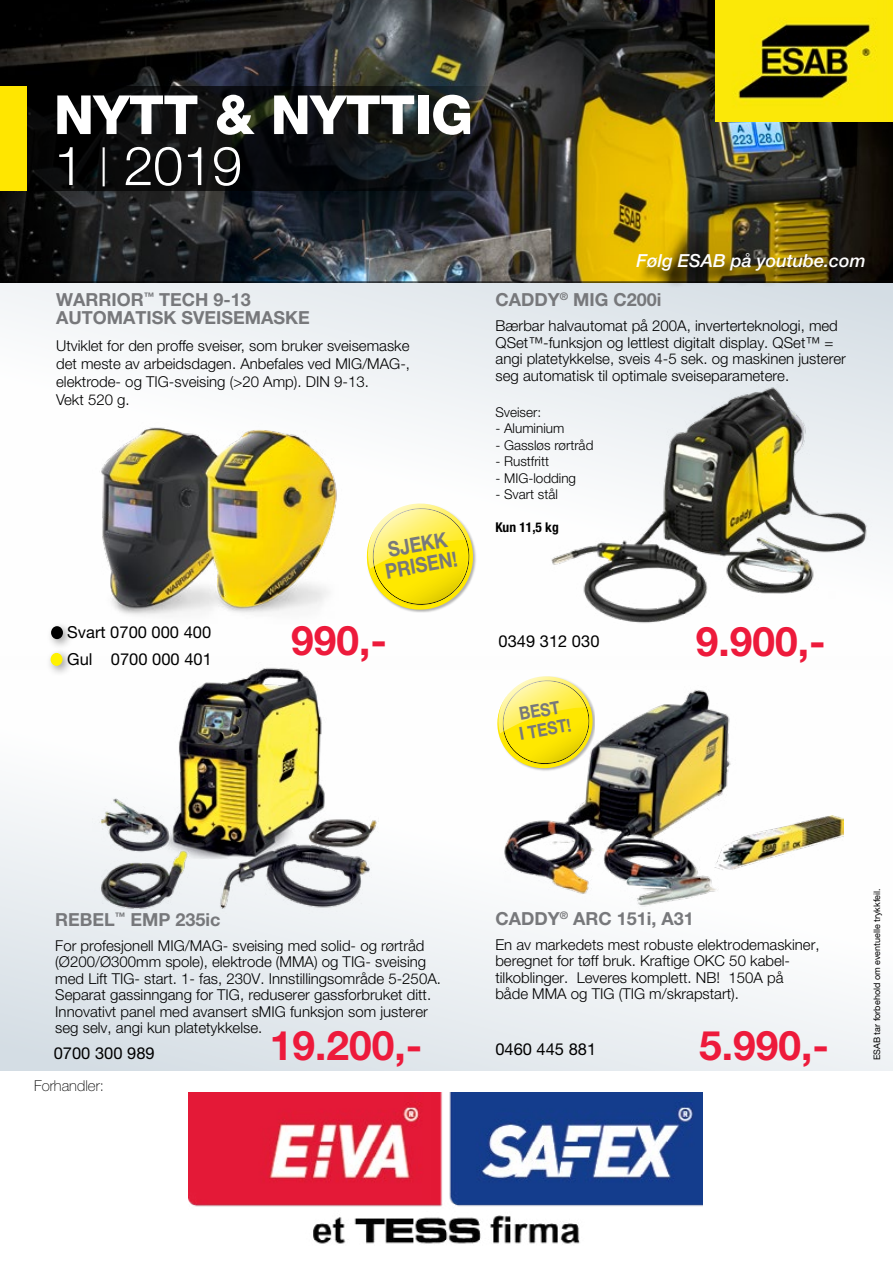
<style>
.page{position:relative;width:893px;height:1263px;background:#fff}
.page>*{position:absolute;margin:0;border:0;box-sizing:border-box;transform-origin:0 0}
.t1{font:800 54px/51px "Helvetica Neue LT Pro";letter-spacing:-.01em;color:#fff}
.t2{font:700 40.8px "Helvetica Neue LT Pro";color:#ed1a3b}
.t3{font:700 21px/21px "Helvetica Neue LT Pro";color:#77787b;text-align:center;scale:.87 1}
.t4{font:700 18px/18px "Helvetica Neue LT Pro";color:#77787b}
.t5{font:italic 500 18px "Helvetica Neue LT Pro";color:#fff}
.t6{font:700 18px/19.5px "Helvetica Neue LT Pro";color:#77787b;scale:.87 1}
.t7{font:16.5px/27px "Helvetica Neue LT Pro";color:#000}
.t8{font:300 15px/16.5px "Helvetica Neue LT Pro";color:#000}
.t9{font:100 15px "Helvetica Neue LT Pro";color:#000}
.t10{font:300 13.5px "Helvetica Neue LT Pro";color:#000}
.t11{font:700 condensed 13.5px "Helvetica Neue LT Pro";color:#000}
.t12{font:9px "Helvetica Neue LT Pro";color:#000}
.s1{font-weight:300}
.s2{font-weight:300;font-size:39px}
</style>
<div class="page">
<svg style="left:0;top:798px;width:893px;height:273px;fill:#ecf0f3"></svg>
<svg style="left:0;top:282px;width:893px;height:257px;fill:#ecf0f3"></svg>
<img style="left:0;top:0;width:893px;height:282px">
<img style="left:715px;top:0;width:178px;height:121px">
<svg style="left:27px;top:86px;width:479px;height:105px;background:#101212"></svg>
<div style="left:0;top:86px;width:27px;height:105px;background:#ffe600"></div>
<div style="left:640px;top:255px;width:243px;height:34px;background:#000;opacity:.75"></div>
<svg style="left:385px;top:497px;width:95px;height:116px"></svg>
<div style="left:46px;top:620px;width:28px;height:30px;background:#000;opacity:.4"></div>
<div style="left:51px;top:626px;width:12px;height:13px;background:#000;border-radius:50%"></div>
<div style="left:45px;top:647px;width:28px;height:29px;background:#000;opacity:.4"></div>
<div style="left:51px;top:653px;width:12px;height:13px;background:#fff200;border-radius:50%"></div>
<img style="left:56px;top:359px;width:329px;height:270px">
<img style="left:531px;top:375px;width:343px;height:248px">
<img style="left:485px;top:677px;width:286px;height:237px">
<img style="left:714px;top:815px;width:129px;height:55px">
<img style="left:92px;top:667px;width:286px;height:265px">
<img style="left:189px;top:1092px;width:513px;height:152px">
<h1 class="t1" style="left:54px;top:89px;width:421px">NYTT &amp; NYTTIG<br><span class="s1">1</span> <span class="s2">|</span> <span class="s1">2019</span></h1>
<p class="t4" style="left:56px;top:290px;width:255px">WARRIOR<sup>™</sup> TECH 9-13<br>AUTOMATISK SVEISEMASKE</p>
<p class="t8" style="left:56px;top:336px;width:355px;line-height:18px">Utviklet for den proffe sveiser, som bruker sveisemaske det meste av arbeidsdagen. Anbefales ved MIG/MAG-, elektrode- og TIG-sveising (&gt;20 Amp). DIN 9-13.<br>Vekt 520 g.</p>
<h3 class="t3" style="left:380px;top:540px;width:85px;rotate:-10deg">SJEKK<br>PRISEN!</h3>
<p class="t7" style="left:67px;top:618px;width:146px">Svart 0700 000 400<br>Gul 0700 000 401</p>
<h2 class="t2" style="left:291px;top:615px;width:97px">990,-</h2>
<p class="t5" style="left:636px;top:250px;width:231px">Følg ESAB på youtube.com</p>
<p class="t4" style="left:496px;top:290px;width:168px">CADDY<sup>®</sup> MIG C200i</p>
<p class="t8" style="left:496px;top:317px;width:352px">Bærbar halvautomat på 200A, inverterteknologi, med QSet™-funksjon og lettlest digitalt display. QSet™ = angi platetykkelse, sveis 4-5 sek. og maskinen justerer seg automatisk til optimale sveiseparametere.</p>
<p class="t10" style="left:495px;top:404px;width:47px">Sveiser:</p>
<p class="t10" style="left:495px;top:420px;width:70px">- Aluminium</p>
<p class="t10" style="left:495px;top:437px;width:100px">- Gassløs rørtråd</p>
<p class="t10" style="left:495px;top:453px;width:55px">- Rustfritt</p>
<p class="t10" style="left:495px;top:470px;width:82px">- MIG-lodding</p>
<p class="t10" style="left:495px;top:486px;width:64px">- Svart stål</p>
<p class="t11" style="left:495px;top:519px;width:65px">Kun 11,5 kg</p>
<p class="t7" style="left:499px;top:627px;width:102px">0349 312 030</p>
<p class="t6" style="left:514px;top:705px;width:62px;rotate:-10deg">BEST<br>I TEST!</p>
<h2 class="t2" style="left:696px;top:616px;width:131px">9.900,-</h2>
<p class="t4" style="left:495px;top:909px;width:200px">CADDY<sup>®</sup> ARC 151i, A31</p>
<p class="t8" style="left:495px;top:936px;width:326px">En av markedets mest robuste elektrodemaskiner, beregnet for tøff bruk. Kraftige OKC 50 kabel&shy;tilkoblinger. Leveres komplett. NB! 150A på både MMA og TIG (TIG m/skrapstart).</p>
<h2 class="t2" style="left:699px;top:1020px;width:131px">5.990,-</h2>
<p class="t4" style="left:55px;top:910px;width:167px">REBEL<sup>™</sup> EMP 235ic</p>
<p class="t8" style="left:55px;top:937px;width:387px">For profesjonell MIG/MAG- sveising med solid- og rørtråd (Ø200/Ø300mm spole), elektrode (MMA) og TIG- sveising med Lift TIG- start. 1- fas, 230V. Innstillingsområde 5-250A.<br>Separat gassinngang for TIG, reduserer gassforbruket ditt.<br>Innovativt panel med avansert sMIG funksjon som justerer seg selv, angi kun platetykkelse.</p>
<h2 class="t2" style="left:270px;top:1020px;width:154px">19.200,-</h2>
<p class="t7" style="left:54px;top:1039px;width:102px">0700 300 989</p>
<p class="t7" style="left:495px;top:1035px;width:102px">0460 445 881</p>
<p class="t9" style="left:34px;top:1077px;width:71px">Forhandler:</p>
<p class="t12" style="left:872px;top:1060px;width:174px;rotate:-90deg">ESAB tar forbehold om eventuelle trykkfeil.</p>
</div>
